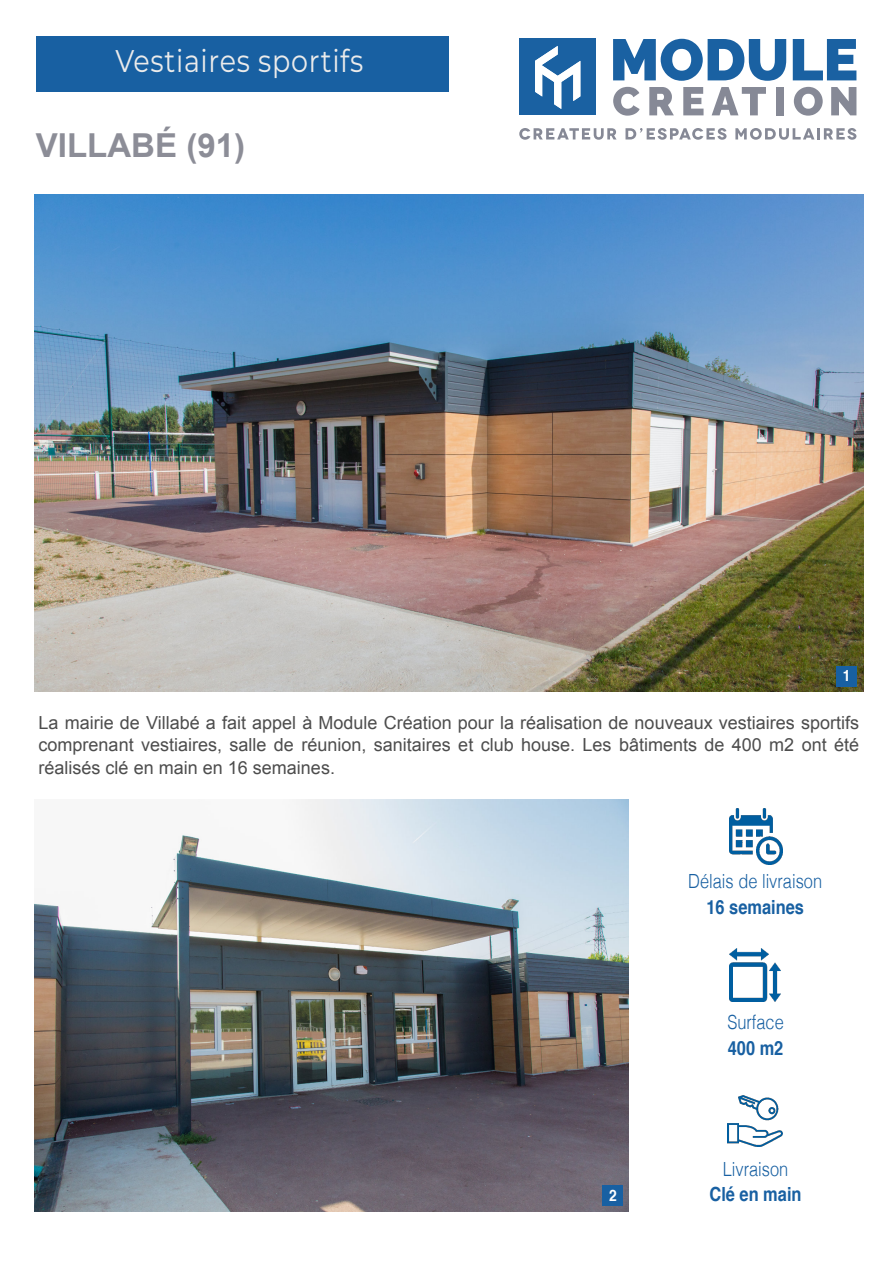
<style>
.page{position:relative;width:894px;height:1263px;background:#fff}
.page>*{position:absolute;margin:0;border:0;box-sizing:border-box;transform-origin:0 0}
.t1{font:700 33px "Arial";color:#8c8d97}
.t2{font:31.35px "Montserrat";letter-spacing:.025em;color:#ebebeb;scale:.86 1}
.t3{font:300 19.5px "Helvetica";color:#1860a2;scale:.84 1}
.t4{font:700 19.5px "Helvetica";color:#1860a2;scale:.84 1}
.t5{font:18px/22.5px "Arial";color:#4d4d4d;text-align:justify}
.t6{font:700 15.6px "Helvetica";color:#fff;scale:.88 1}
</style>
<div class="page">
<svg style="left:519px;top:128px;width:97px;height:12px"></svg>
<svg style="left:625px;top:128px;width:101px;height:12px"></svg>
<svg style="left:735px;top:128px;width:121px;height:12px"></svg>
<svg style="left:613px;top:87px;width:26px;height:29px"></svg>
<svg style="left:649px;top:87px;width:24px;height:28px"></svg>
<svg style="left:683px;top:87px;width:20px;height:28px"></svg>
<svg style="left:712px;top:87px;width:53px;height:28px"></svg>
<div style="left:775px;top:87px;width:8px;height:28px;background:#868996"></div>
<svg style="left:793px;top:87px;width:29px;height:29px"></svg>
<svg style="left:831px;top:87px;width:25px;height:28px"></svg>
<svg style="left:613px;top:39px;width:173px;height:42px"></svg>
<svg style="left:792px;top:39px;width:64px;height:41px"></svg>
<div style="left:519px;top:38px;width:77px;height:77px;background:#1a61a2"></div>
<svg style="left:535px;top:46px;width:45px;height:63px"></svg>
<img style="left:35px;top:799px;width:592px;height:412px">
<img style="left:35px;top:195px;width:828px;height:497px">
<div style="left:836px;top:666px;width:20px;height:21px;background:#1860a2"></div>
<div style="left:602px;top:1185px;width:21px;height:21px;background:#1860a2"></div>
<img style="left:729px;top:809px;width:52px;height:55px">
<img style="left:729px;top:949px;width:50px;height:52px">
<img style="left:727px;top:1096px;width:54px;height:51px">
<div style="left:38px;top:36px;width:411px;height:55px;background:#1860a2"></div>
<h2 class="t2" style="left:115px;top:41px;width:289px">Vestiaires sportifs</h2>
<h1 class="t1" style="left:36px;top:133px;width:211px">VILLABÉ (91)</h1>
<p class="t6" style="left:842px;top:669px;width:10px">1</p>
<p class="t5" style="left:39px;top:713px;width:821px">La mairie de Villabé a fait appel à Module Création pour la réalisation de nouveaux vestiaires sportifs comprenant vestiaires, salle de réunion, sanitaires et club house. Les bâtiments de 400 m2 ont été réalisés clé en main en 16 semaines.</p>
<p class="t3" style="left:688px;top:874px;width:161px">Délais de livraison</p>
<p class="t4" style="left:706px;top:899px;width:118px">16 semaines</p>
<p class="t6" style="left:609px;top:1189px;width:10px">2</p>
<p class="t3" style="left:727px;top:1015px;width:69px">Surface</p>
<p class="t4" style="left:727px;top:1040px;width:68px">400 m2</p>
<p class="t3" style="left:722px;top:1162px;width:80px">Livraison</p>
<p class="t4" style="left:709px;top:1187px;width:111px">Clé en main</p>
</div>
